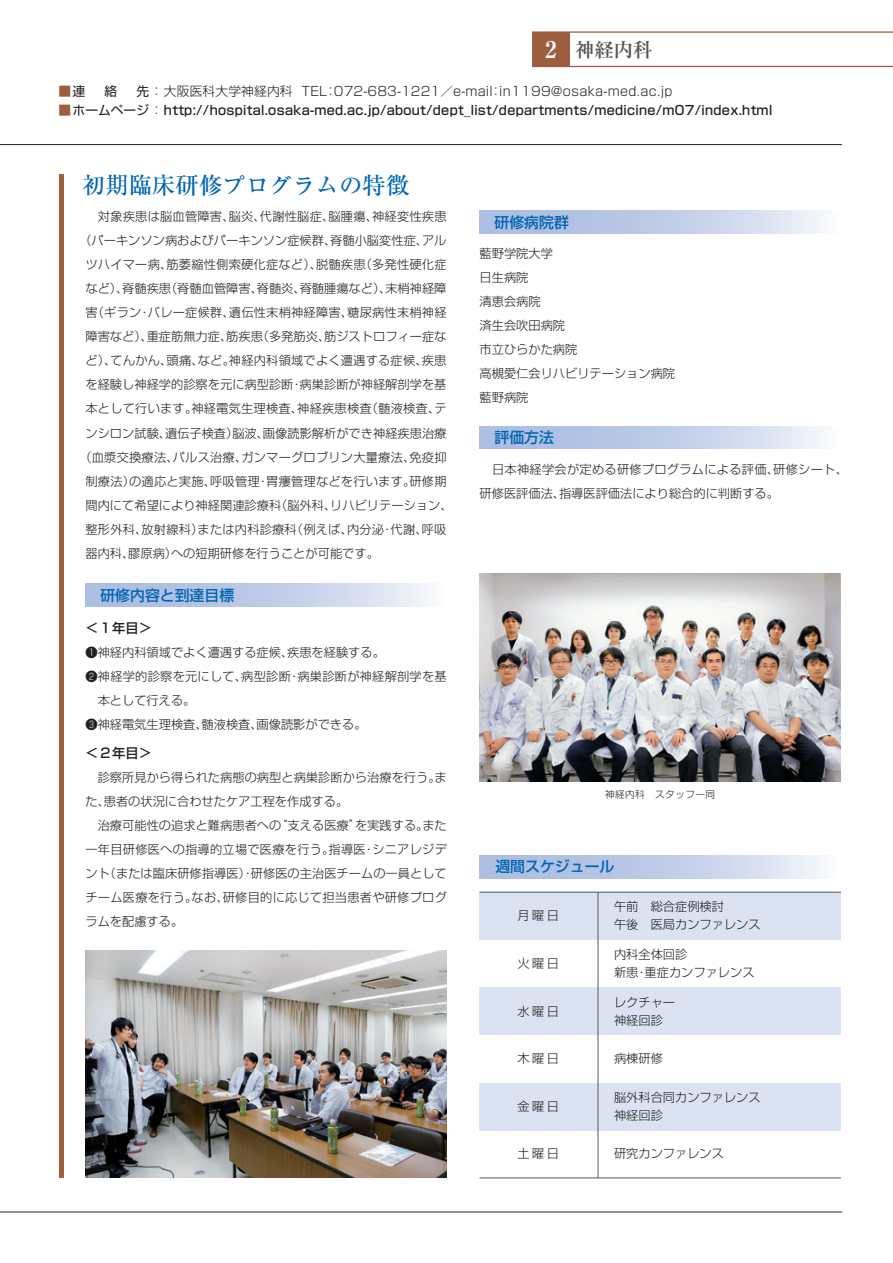
<style>
.page{position:relative;width:893px;height:1263px;background:#fff}
.page>*{position:absolute;margin:0;border:0;box-sizing:border-box;transform-origin:0 0}
.t1{font:500 23.4px "Ryumin Pro";color:#0166b3}
.t2{font:700 19.35px "Ryumin Pro";color:#57585a}
.t3{font:500 14.85px "Shin Go Pro";color:#0166b3}
.t4{font:500 13.35px "Shin Go Pro";color:#231f20}
.t5{font:500 12.75px "Shin Go Pro";letter-spacing:.025em;color:#231f20}
.t6{font:300 12.75px "Shin Go Pro";letter-spacing:.01em;color:#231f20}
.t7{font:12.75px "Shin Go Pro";color:#9d5e3f}
.t8{font:12.75px "Shin Go Pro";color:#231f20}
.t9{font:300 12.15px/24px "Shin Go Pro";color:#231f20}
.t10{font:300 12.15px/24px "Shin Go Pro";letter-spacing:.02em;color:#231f20}
.t11{font:300 9.6px "Shin Go Pro";letter-spacing:.05em;color:#231f20}
.s1{font-size:22.95px;color:#fff}
.s2{color:#231f20}
.s3{font-weight:400}
.s4{font-weight:400;color:#9d5e3f}
.s5{font-weight:300}
</style>
<div class="page">
<hr style="left:0;top:144px;width:842px;height:1px;background:#231f20">
<hr style="left:0;top:1212px;width:842px;height:1px;background:#231f20">
<hr style="left:60px;top:174px;width:4px;height:1004px;background:#9d5e3f">
<img style="left:480px;top:574px;width:361px;height:208px">
<img style="left:85px;top:951px;width:362px;height:227px">
<svg style="left:85px;top:584px;width:343px;height:22px;background:#c3cfe9"></svg>
<div style="left:480px;top:426px;width:361px;height:23px;background:linear-gradient(to right,#9fb3dc,#edf0f8)"></div>
<svg style="left:480px;top:855px;width:342px;height:23px;background:#c3cfe9"></svg>
<div style="left:480px;top:892px;width:361px;height:48px;background:#dbe3f3"></div>
<div style="left:480px;top:1083px;width:361px;height:47px;background:#dbe3f3"></div>
<div style="left:480px;top:987px;width:361px;height:48px;background:#dbe3f3"></div>
<hr style="left:598px;top:892px;width:1px;height:286px;background:#57585a">
<hr style="left:480px;top:1178px;width:361px;height:1px;background:#57585a">
<hr style="left:480px;top:892px;width:361px;height:1px;background:#57585a">
<svg style="left:532px;top:31px;width:361px;height:36px"></svg>
<div style="left:480px;top:210px;width:361px;height:23px;background:linear-gradient(to right,#9fb3dc,#edf0f8)"></div>
<h2 class="t2" style="left:545px;top:34px;width:109px"><span class="s1">2</span> 神経内科</h2>
<p class="t7" style="left:59px;top:81px;width:28px">■<span class="s2">連</span></p>
<p class="t8" style="left:104px;top:81px;width:14px">絡</p>
<p class="t6" style="left:136px;top:81px;width:538px"><span class="s3">先</span>： 大阪医科大学神経内科 TEL：072-683-1221／e-mail：in1199@osaka-med.ac.jp</p>
<p class="t5" style="left:59px;top:100px;width:715px"><span class="s4">■</span><span class="s3">ホームページ</span><span class="s5">：</span> http://hospital.osaka-med.ac.jp/about/dept_list/departments/medicine/m07/index.html</p>
<h1 class="t1" style="left:82px;top:167px;width:329px">初期臨床研修プログラムの特徴</h1>
<p class="t10" style="left:85px;top:203px;width:363px">　対象疾患は脳血管障害、脳炎、代謝性脳症、脳腫瘍、神経変性疾患</p>
<p class="t9" style="left:79px;top:227px;width:369px">（パーキンソン病およびパーキンソン症候群、脊髄小脳変性症、アル</p>
<p class="t10" style="left:85px;top:251px;width:363px">ツハイマー病、筋萎縮性側索硬化症など）、脱髄疾患（多発性硬化症</p>
<p class="t9" style="left:85px;top:275px;width:362px">など）、脊髄疾患（脊髄血管障害、脊髄炎、脊髄腫瘍など）、末梢神経障</p>
<p class="t10" style="left:85px;top:299px;width:363px">害（ギラン・バレー症候群、遺伝性末梢神経障害、糖尿病性末梢神経</p>
<p class="t9" style="left:85px;top:323px;width:362px">障害など）、重症筋無力症、筋疾患（多発筋炎、筋ジストロフィー症な</p>
<p class="t9" style="left:85px;top:347px;width:362px">ど）、てんかん、頭痛、など。神経内科領域でよく遭遇する症候、疾患</p>
<p class="t9" style="left:85px;top:371px;width:362px">を経験し神経学的診察を元に病型診断・病巣診断が神経解剖学を基</p>
<p class="t10" style="left:85px;top:395px;width:363px">本として行います。神経電気生理検査、神経疾患検査（髄液検査、テ</p>
<p class="t9" style="left:85px;top:419px;width:362px">ンシロン試験、遺伝子検査）脳波、画像読影解析ができ神経疾患治療</p>
<p class="t10" style="left:79px;top:443px;width:369px">（血漿交換療法、パルス治療、ガンマーグロブリン大量療法、免疫抑</p>
<p class="t10" style="left:85px;top:467px;width:363px">制療法）の適応と実施、呼吸管理・胃瘻管理などを行います。研修期</p>
<p class="t9" style="left:85px;top:491px;width:369px">間内にて希望により神経関連診療科（脳外科、リハビリテーション、</p>
<p class="t9" style="left:85px;top:516px;width:362px">整形外科、放射線科）または内科診療科（例えば、内分泌・代謝、呼吸</p>
<p class="t9" style="left:85px;top:540px;width:295px">器内科、膠原病）への短期研修を行うことが可能です。</p>
<p class="t3" style="left:100px;top:583px;width:135px">研修内容と到達目標</p>
<p class="t4" style="left:85px;top:617px;width:68px">＜１年目＞</p>
<p class="t9" style="left:85px;top:639px;width:363px">❶神経内科領域でよく遭遇する症候、疾患を経験する。<br>❷神経学的診察を元にして、病型診断・病巣診断が神経解剖学を基　本として行える。<br>❸神経電気生理検査、髄液検査、画像読影ができる。</p>
<p class="t4" style="left:85px;top:742px;width:68px">＜２年目＞</p>
<p class="t9" style="left:85px;top:764px;width:363px">　診察所見から得られた病態の病型と病巣診断から治療を行う。また、患者の状況に合わせたケア工程を作成する。<br>　治療可能性の追求と難病患者への“支える医療”を実践する。また一年目研修医への指導的立場で医療を行う。指導医・シニアレジデント（または臨床研修指導医）・研修医の主治医チームの一員としてチーム医療を行う。なお、研修目的に応じて担当患者や研修プログラムを配慮する。</p>
<p class="t3" style="left:495px;top:210px;width:76px">研修病院群</p>
<p class="t9" style="left:480px;top:240px;width:197px">藍野学院大学<br>日生病院<br>清恵会病院<br>済生会吹田病院<br>市立ひらかた病院<br>高槻愛仁会リハビリテーション病院藍野病院</p>
<p class="t3" style="left:494px;top:425px;width:61px">評価方法</p>
<p class="t10" style="left:480px;top:456px;width:370px">　日本神経学会が定める研修プログラムによる評価、研修シート、研修医評価法、指導医評価法により総合的に判断する。</p>
<p class="t11" style="left:605px;top:786px;width:112px">神経内科　スタッフ一同</p>
<p class="t3" style="left:495px;top:854px;width:121px">週間スケジュール</p>
<p class="t9" style="left:518px;top:902px;width:43px">月曜日</p>
<p class="t9" style="left:518px;top:950px;width:43px">火曜日</p>
<p class="t9" style="left:518px;top:997px;width:43px">水曜日</p>
<p class="t9" style="left:518px;top:1045px;width:43px">木曜日</p>
<p class="t9" style="left:518px;top:1093px;width:43px">金曜日</p>
<p class="t9" style="left:518px;top:1140px;width:43px">土曜日</p>
<p class="t9" style="left:614px;top:896px;width:148px;line-height:17.9px">午前　総合症例検討<br>午後　医局カンファレンス</p>
<p class="t9" style="left:614px;top:944px;width:142px;line-height:17.9px">内科全体回診<br>新患・重症カンファレンス</p>
<p class="t9" style="left:614px;top:992px;width:63px;line-height:17.9px">レクチャー神経回診</p>
<p class="t9" style="left:614px;top:1045px;width:50px">病棟研修</p>
<p class="t9" style="left:614px;top:1087px;width:148px;line-height:17.9px">脳外科合同カンファレンス神経回診</p>
<p class="t9" style="left:614px;top:1140px;width:112px">研究カンファレンス</p>
</div>
